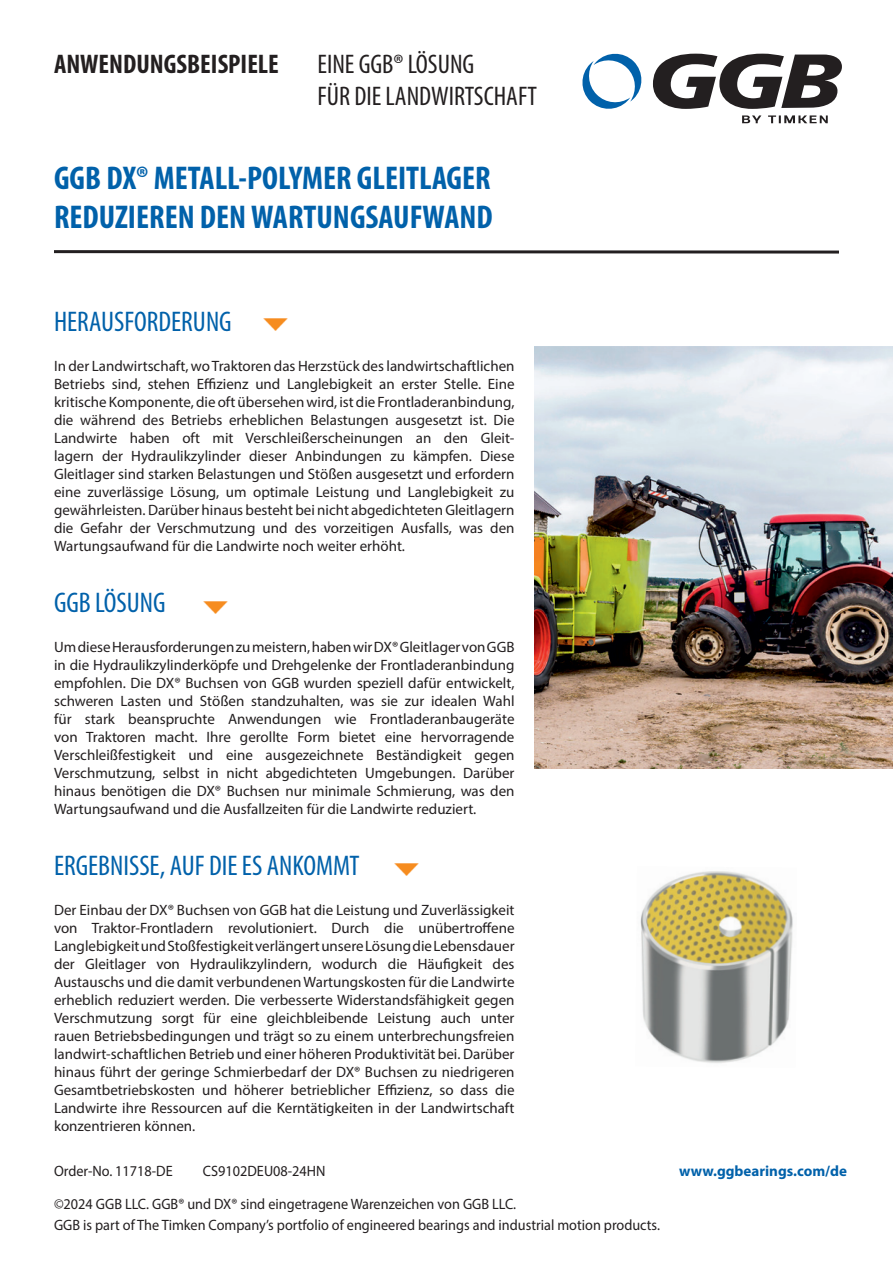
<style>
.page{position:relative;width:893px;height:1263px;background:#fff}
.page>*{position:absolute;margin:0;border:0;box-sizing:border-box;transform-origin:0 0}
.t1{font:700 condensed 33px/39.6px "Myriad Pro";color:#0161aa}
.t2{font:condensed 28.5px "Myriad Pro";color:#0161aa}
.t3{font:condensed 27px "Myriad Pro";color:#231f20}
.t4{font:700 condensed 27px "Myriad Pro";color:#231f20}
.t5{font:15px/18px "Myriad Pro";color:#231f20;text-align:justify}
.t6{font:15px/21px "Myriad Pro";color:#231f20;scale:.95 1}
.t7{font:700 15px "Myriad Pro";color:#0161aa}
</style>
<div class="page">
<svg style="left:742px;top:115px;width:86px;height:8px"></svg>
<svg style="left:582px;top:53px;width:60px;height:56px"></svg>
<svg style="left:653px;top:54px;width:189px;height:55px"></svg>
<svg style="left:54px;top:250px;width:785px;height:4px;background:#595657"></svg>
<img style="left:394px;top:863px;width:24px;height:12px">
<img style="left:264px;top:319px;width:24px;height:12px">
<img style="left:203px;top:601px;width:24px;height:12px">
<img style="left:640px;top:871px;width:153px;height:192px">
<img style="left:535px;top:347px;width:358px;height:422px">
<p class="t4" style="left:54px;top:47px;width:226px">ANWENDUNGSBEISPIELE</p>
<p class="t3" style="left:317px;top:48px;width:158px">EINE GGB® LÖSUNG</p>
<p class="t3" style="left:317px;top:80px;width:221px">FÜR DIE LANDWIRTSCHAFT</p>
<p class="t1" style="left:54px;top:157px;width:440px">GGB DX® METALL-POLYMER GLEITLAGER<br>REDUZIEREN DEN WARTUNGSAUFWAND</p>
<p class="t2" style="left:54px;top:304px;width:179px">HERAUSFORDERUNG</p>
<p class="t5" style="left:54px;top:356px;width:462px">In der Landwirtschaft, wo Traktoren das Herzstück des landwirtschaftlichen Betriebs sind, stehen Effizienz und Langlebigkeit an erster Stelle. Eine kritische Komponente, die oft übersehen wird, ist die Frontladeranbindung, die während des Betriebs erheblichen Belastungen ausgesetzt ist. Die Landwirte haben oft mit Verschleißerscheinungen an den Gleit&shy;lagern der Hydraulikzylinder dieser Anbindungen zu kämpfen. Diese Gleitlager sind starken Belastungen und Stößen ausgesetzt und erfordern eine zuverlässige Lösung, um optimale Leistung und Langlebigkeit zu gewährleisten. Darüber hinaus besteht bei nicht abgedichteten Gleitlagern die Gefahr der Verschmutzung und des vorzeitigen Ausfalls, was den Wartungsaufwand für die Landwirte noch weiter erhöht.</p>
<p class="t2" style="left:54px;top:585px;width:113px">GGB LÖSUNG</p>
<p class="t5" style="left:54px;top:637px;width:462px">Um diese Herausforderungen zu meistern, haben wir DX® Gleitlager von GGB in die Hydraulikzylinderköpfe und Drehgelenke der Frontladeranbindung empfohlen. Die DX® Buchsen von GGB wurden speziell dafür entwickelt, schweren Lasten und Stößen standzuhalten, was sie zur idealen Wahl für stark beanspruchte Anwendungen wie Frontladeranbaugeräte von Traktoren macht. Ihre gerollte Form bietet eine hervorragende Verschleißfestigkeit und eine ausgezeichnete Beständigkeit gegen Verschmutzung, selbst in nicht abgedichteten Umgebungen. Darüber hinaus benötigen die DX® Buchsen nur minimale Schmierung, was den Wartungsaufwand und die Ausfallzeiten für die Landwirte reduziert.</p>
<p class="t2" style="left:54px;top:848px;width:307px">ERGEBNISSE, AUF DIE ES ANKOMMT</p>
<p class="t5" style="left:54px;top:901px;width:462px">Der Einbau der DX® Buchsen von GGB hat die Leistung und Zuverlässigkeit von Traktor-Frontladern revolutioniert. Durch die unübertroffene Langlebigkeit und Stoßfestigkeit verlängert unsere Lösung die Lebensdauer der Gleitlager von Hydraulikzylindern, wodurch die Häufigkeit des Austauschs und die damit verbundenen Wartungskosten für die Landwirte erheblich reduziert werden. Die verbesserte Widerstandsfähigkeit gegen Verschmutzung sorgt für eine gleichbleibende Leistung auch unter rauen Betriebsbedingungen und trägt so zu einem unterbrechungsfreien landwirt-schaftlichen Betrieb und einer höheren Produktivität bei. Darüber hinaus führt der geringe Schmierbedarf der DX® Buchsen zu niedrigeren Gesamtbetriebskosten und höherer betrieblicher Effizienz, so dass die Landwirte ihre Ressourcen auf die Kerntätigkeiten in der Landwirtschaft konzentrieren können.</p>
<p class="t6" style="left:54px;top:1160px;width:126px">Order-No. 11718-DE</p>
<p class="t6" style="left:203px;top:1160px;width:130px">CS9102DEU08-24HN</p>
<p class="t6" style="left:54px;top:1193px;width:639px">©2024 GGB LLC. GGB® und DX® sind eingetragene Warenzeichen von GGB LLC.<br>GGB is part of The Timken Company’s portfolio of engineered bearings and industrial motion products.</p>
<p class="t7" style="left:679px;top:1161px;width:169px">www.ggbearings.com/de</p>
</div>
